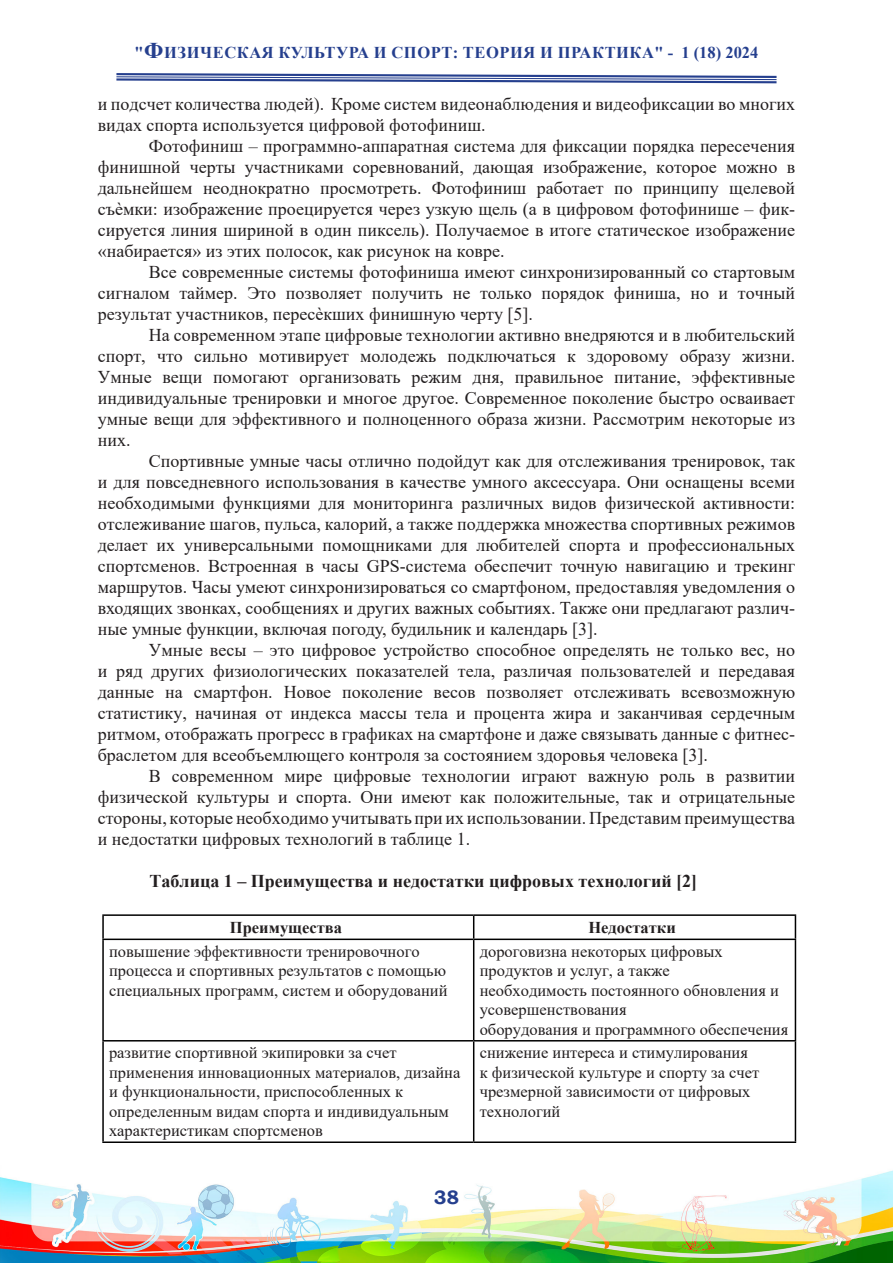
<style>
.page{position:relative;width:893px;height:1263px;background:#fff}
.page>*{position:absolute;margin:0;border:0;box-sizing:border-box;transform-origin:0 0}
.t1{font:700 19.5px "Bookman Old Style";color:#253f8e}
.t2{font:18px/21px "Times New Roman";color:#231f20;text-align:justify}
.t3{font:700 18px "Times New Roman";color:#231f20}
.t4{font:16.5px/19.5px "Times New Roman";color:#231f20}
.t5{font:700 16.5px "Times New Roman";letter-spacing:.035em;color:#253f8e}
.t6{font:700 16.5px "Times New Roman";color:#231f20}
.s1{font-size:22.5px}
</style>
<div class="page">
<img style="left:0;top:1170px;width:893px;height:93px">
<svg style="left:116px;top:73px;width:661px;height:11px"></svg>
<hr style="left:102px;top:938px;width:372px;height:2px;background:#000">
<hr style="left:474px;top:938px;width:322px;height:2px;background:#000">
<hr style="left:102px;top:1040px;width:372px;height:1px;background:#000">
<hr style="left:474px;top:1040px;width:322px;height:1px;background:#000">
<hr style="left:102px;top:1141px;width:372px;height:2px;background:#000">
<hr style="left:474px;top:1141px;width:322px;height:2px;background:#000">
<hr style="left:102px;top:914px;width:372px;height:2px;background:#000">
<hr style="left:102px;top:916px;width:2px;height:22px;background:#000">
<hr style="left:474px;top:914px;width:322px;height:2px;background:#000">
<svg style="left:473px;top:916px;width:1px;height:22px"></svg>
<svg style="left:795px;top:916px;width:1px;height:22px"></svg>
<hr style="left:102px;top:940px;width:2px;height:100px;background:#000">
<hr style="left:473px;top:940px;width:1px;height:100px;background:#000">
<hr style="left:795px;top:940px;width:1px;height:100px;background:#000">
<hr style="left:102px;top:1041px;width:2px;height:100px;background:#000">
<hr style="left:473px;top:1041px;width:1px;height:100px;background:#000">
<hr style="left:795px;top:1041px;width:1px;height:100px;background:#000">
<p class="t5" style="left:134px;top:40px;width:625px">"<span class="s1">Ф</span>ИЗИЧЕСКАЯ КУЛЬТУРА И СПОРТ: ТЕОРИЯ И ПРАКТИКА" - 1 (18) 2024</p>
<p class="t2" style="left:98px;top:93px;width:699px">и подсчет количества людей). Кроме систем видеонаблюдения и видеофиксации во многих видах спорта используется цифровой фотофиниш.</p>
<p class="t2" style="left:98px;top:135px;width:699px;text-indent:51px">Фотофиниш – программно-аппаратная система для фиксации порядка пересечения финишной черты участниками соревнований, дающая изображение, которое можно в дальнейшем неоднократно просмотреть. Фотофиниш работает по принципу щелевой съѐмки: изображение проецируется через узкую щель (а в цифровом фотофинише – фик&shy;сируется линия шириной в один пиксель). Получаемое в итоге статическое изображение «набирается» из этих полосок, как рисунок на ковре.</p>
<p class="t2" style="left:98px;top:261px;width:699px;text-indent:51px">Все современные системы фотофиниша имеют синхронизированный со стартовым сигналом таймер. Это позволяет получить не только порядок финиша, но и точный результат участников, пересѐкших финишную черту [5].</p>
<p class="t2" style="left:98px;top:324px;width:699px;text-indent:51px">На современном этапе цифровые технологии активно внедряются и в любительский спорт, что сильно мотивирует молодежь подключаться к здоровому образу жизни.<br>Умные вещи помогают организовать режим дня, правильное питание, эффективные индивидуальные тренировки и многое другое. Современное поколение быстро осваивает умные вещи для эффективного и полноценного образа жизни. Рассмотрим некоторые из них.</p>
<p class="t2" style="left:98px;top:450px;width:699px;text-indent:51px">Спортивные умные часы отлично подойдут как для отслеживания тренировок, так и для повседневного использования в качестве умного аксессуара. Они оснащены всеми необходимыми функциями для мониторинга различных видов физической активности: отслеживание шагов, пульса, калорий, а также поддержка множества спортивных режимов делает их универсальными помощниками для любителей спорта и профессиональных спортсменов. Встроенная в часы GPS-система обеспечит точную навигацию и трекинг маршрутов. Часы умеют синхронизироваться со смартфоном, предоставляя уведомления о входящих звонках, сообщениях и других важных событиях. Также они предлагают различ&shy;ные умные функции, включая погоду, будильник и календарь [3].</p>
<p class="t2" style="left:98px;top:639px;width:699px;text-indent:51px">Умные весы – это цифровое устройство способное определять не только вес, но и ряд других физиологических показателей тела, различая пользователей и передавая данные на смартфон. Новое поколение весов позволяет отслеживать всевозможную статистику, начиная от индекса массы тела и процента жира и заканчивая сердечным ритмом, отображать прогресс в графиках на смартфоне и даже связывать данные с фитнес&shy;браслетом для всеобъемлющего контроля за состоянием здоровья человека [3].</p>
<p class="t2" style="left:98px;top:765px;width:699px;text-indent:51px">В современном мире цифровые технологии играют важную роль в развитии физической культуры и спорта. Они имеют как положительные, так и отрицательные стороны, которые необходимо учитывать при их использовании. Представим преимущества и недостатки цифровых технологий в таблице 1.</p>
<p class="t3" style="left:150px;top:868px;width:549px">Таблица 1 – Преимущества и недостатки цифровых технологий [2]</p>
<p class="t6" style="left:230px;top:916px;width:114px">Преимущества</p>
<p class="t6" style="left:588px;top:916px;width:89px">Недостатки</p>
<p class="t4" style="left:109px;top:941px;width:340px">повышение эффективности тренировочного процесса и спортивных результатов с помощью специальных программ, систем и оборудований</p>
<p class="t4" style="left:480px;top:941px;width:301px">дороговизна некоторых цифровых продуктов и услуг, а также необходимость постоянного обновления и усовершенствования</p>
<p class="t4" style="left:480px;top:1019px;width:310px">оборудования и программного обеспечения</p>
<p class="t4" style="left:109px;top:1042px;width:353px">развитие спортивной экипировки за счет применения инновационных материалов, дизайна и функциональности, приспособленных к определенным видам спорта и индивидуальным характеристикам спортсменов</p>
<p class="t4" style="left:480px;top:1042px;width:281px">снижение интереса и стимулирования к физической культуре и спорту за счет чрезмерной зависимости от цифровых технологий</p>
<p class="t1" style="left:434px;top:1183px;width:27px">38</p>
</div>
